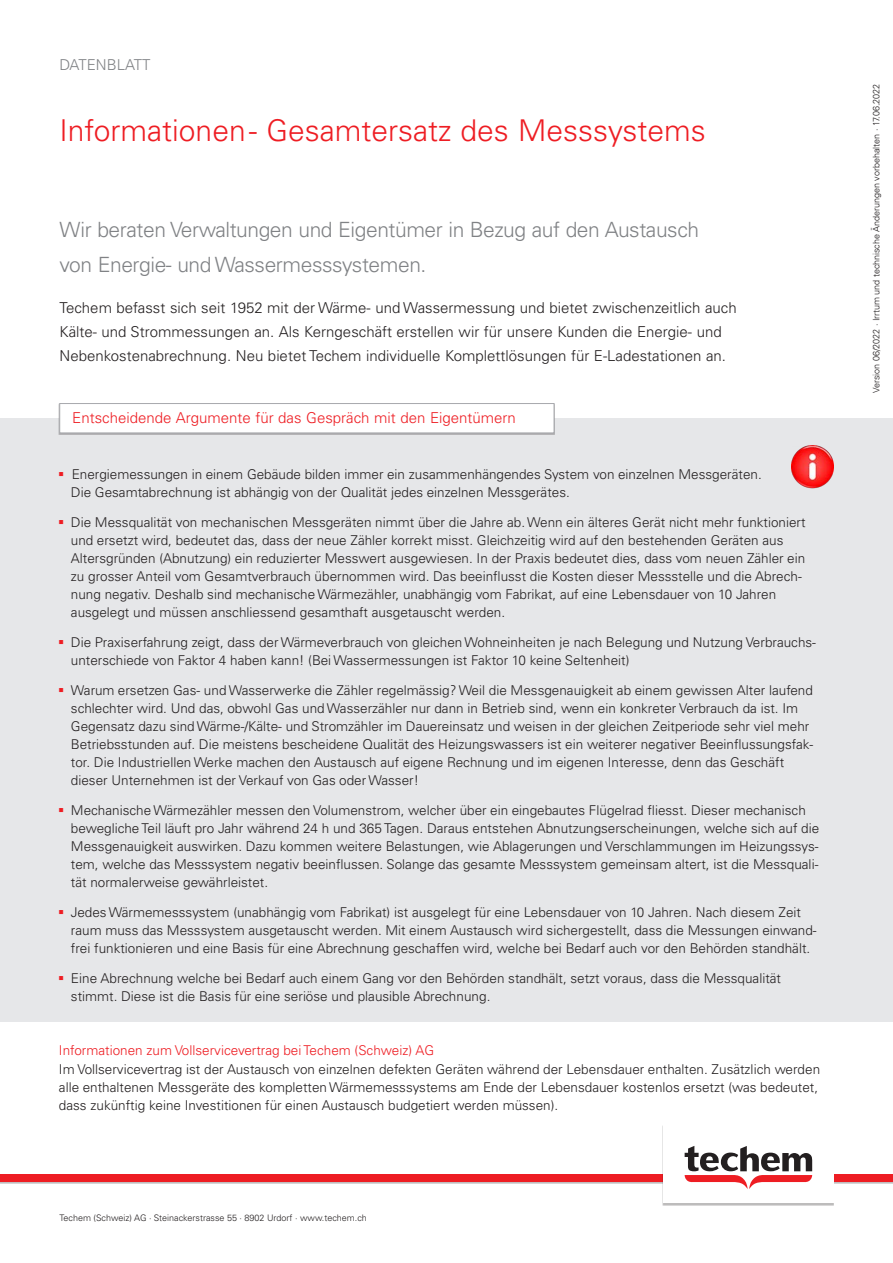
<style>
.page{position:relative;width:893px;height:1263px;background:#fff}
.page>*{position:absolute;margin:0;border:0;box-sizing:border-box;transform-origin:0 0}
.t1{font:300 30px "Univers LT Pro 45";color:#ee1d23}
.t2{font:300 21px "Univers LT Pro 45";letter-spacing:-.02em;color:#808285}
.t3{font:300 15px/24px "Univers LT Pro 45";color:#231f20}
.t4{font:300 15px "Univers LT Pro 45";color:#ee1d23}
.t5{font:300 15px "Univers LT Pro 45";color:#808285}
.t6{font:300 13.5px/18px "Univers LT Pro 45";color:#231f20}
.t7{font:300 13.5px "Univers LT Pro 45";color:#ee1d23}
.t8{font:300 9px "Univers 45";color:#231f20}
.t9{font:300 9px "Univers LT Pro 45";color:#231f20}
.s1{color:#ee1d23}
</style>
<div class="page">
<div style="left:0;top:1175px;width:893px;height:9px;background:#bfbdbe"></div>
<div style="left:0;top:1175px;width:893px;height:7px;background:#ee1d23"></div>
<div style="left:662px;top:1125px;width:172px;height:80px;background:#bdbcbc"></div>
<div style="left:663px;top:1124px;width:170px;height:79px;background:#fff"></div>
<svg style="left:685px;top:1146px;width:127px;height:43px"></svg>
<div style="left:0;top:418px;width:893px;height:603px;background:#e6e7e9"></div>
<div style="left:59px;top:404px;width:496px;height:31px;background:#aaaaad"></div>
<div style="left:60px;top:403px;width:494px;height:30px;background:#fff;border:1px solid #a8a9ad"></div>
<img style="left:791px;top:445px;width:43px;height:44px">
<p class="t5" style="left:60px;top:56px;width:93px">DATENBLATT</p>
<p class="t1" style="left:60px;top:112px;width:648px">Informationen - Gesamtersatz des Messsystems</p>
<p class="t2" style="left:60px;top:217px;width:641px">Wir beraten Verwaltungen und Eigentümer in Bezug auf den Austausch</p>
<p class="t2" style="left:60px;top:252px;width:368px">von Energie- und Wassermesssystemen.</p>
<p class="t3" style="left:60px;top:296px;width:679px">Techem befasst sich seit 1952 mit der Wärme- und Wassermessung und bietet zwischenzeitlich auch<br>Kälte- und Strommessungen an. Als Kerngeschäft erstellen wir für unsere Kunden die Energie- und<br>Nebenkostenabrechnung. Neu bietet Techem individuelle Komplettlösungen für E-Ladestationen an.</p>
<p class="t4" style="left:72px;top:409px;width:445px">Entscheidende Argumente für das Gespräch mit den Eigentümern</p>
<p class="t6" style="left:58px;top:465px;width:705px"><span class="s1">▪</span> Energiemessungen in einem Gebäude bilden immer ein zusammenhängendes System von einzelnen Messgeräten.</p>
<p class="t6" style="left:71px;top:483px;width:500px">Die Gesamtabrechnung ist abhängig von der Qualität jedes einzelnen Messgerätes.</p>
<p class="t6" style="left:71px;top:513px;width:736px;text-indent:-13px"><span class="s1">▪</span> Die Messqualität von mechanischen Messgeräten nimmt über die Jahre ab. Wenn ein älteres Gerät nicht mehr funktioniert und ersetzt wird, bedeutet das, dass der neue Zähler korrekt misst. Gleichzeitig wird auf den bestehenden Geräten aus<br>Altersgründen (Abnutzung) ein reduzierter Messwert ausgewiesen. In der Praxis bedeutet dies, dass vom neuen Zähler ein</p>
<p class="t6" style="left:71px;top:567px;width:732px">zu grosser Anteil vom Gesamtverbrauch übernommen wird. Das beeinflusst die Kosten dieser Messstelle und die Abrech&shy;nung negativ. Deshalb sind mechanische Wärmezähler, unabhängig vom Fabrikat, auf eine Lebensdauer von 10 Jahren ausgelegt und müssen anschliessend gesamthaft ausgetauscht werden.</p>
<p class="t6" style="left:71px;top:633px;width:746px;text-indent:-13px"><span class="s1">▪</span> Die Praxiserfahrung zeigt, dass der Wärmeverbrauch von gleichen Wohneinheiten je nach Belegung und Nutzung Verbrauchs&shy;unterschiede von Faktor 4 haben kann! (Bei Wassermessungen ist Faktor 10 keine Seltenheit)</p>
<p class="t6" style="left:71px;top:681px;width:744px;text-indent:-13px"><span class="s1">▪</span> Warum ersetzen Gas- und Wasserwerke die Zähler regelmässig? Weil die Messgenauigkeit ab einem gewissen Alter laufend schlechter wird. Und das, obwohl Gas und Wasserzähler nur dann in Betrieb sind, wenn ein konkreter Verbrauch da ist. Im Gegensatz dazu sind Wärme-/Kälte- und Stromzähler im Dauereinsatz und weisen in der gleichen Zeitperiode sehr viel mehr Betriebsstunden auf. Die meistens bescheidene Qualität des Heizungswassers ist ein weiterer negativer Beeinflussungsfak&shy;tor. Die Industriellen Werke machen den Austausch auf eigene Rechnung und im eigenen Interesse, denn das Geschäft dieser Unternehmen ist der Verkauf von Gas oder Wasser!</p>
<p class="t6" style="left:71px;top:801px;width:750px;text-indent:-13px"><span class="s1">▪</span> Mechanische Wärmezähler messen den Volumenstrom, welcher über ein eingebautes Flügelrad fliesst. Dieser mechanisch bewegliche Teil läuft pro Jahr während 24 h und 365 Tagen. Daraus entstehen Abnutzungserscheinungen, welche sich auf die Messgenauigkeit auswirken. Dazu kommen weitere Belastungen, wie Ablagerungen und Verschlammungen im Heizungssys&shy;tem, welche das Messsystem negativ beeinflussen. Solange das gesamte Messsystem gemeinsam altert, ist die Messquali&shy;tät normalerweise gewährleistet.</p>
<p class="t6" style="left:71px;top:903px;width:747px;text-indent:-13px"><span class="s1">▪</span> Jedes Wärmemesssystem (unabhängig vom Fabrikat) ist ausgelegt für eine Lebensdauer von 10 Jahren. Nach diesem Zeit raum muss das Messsystem ausgetauscht werden. Mit einem Austausch wird sichergestellt, dass die Messungen einwand&shy;frei funktionieren und eine Basis für eine Abrechnung geschaffen wird, welche bei Bedarf auch vor den Behörden standhält.</p>
<p class="t6" style="left:71px;top:969px;width:712px;text-indent:-13px"><span class="s1">▪</span> Eine Abrechnung welche bei Bedarf auch einem Gang vor den Behörden standhält, setzt voraus, dass die Messqualität stimmt. Diese ist die Basis für eine seriöse und plausible Abrechnung.</p>
<p class="t7" style="left:59px;top:1042px;width:377px">Informationen zum Vollservicevertrag bei Techem (Schweiz) AG</p>
<p class="t6" style="left:59px;top:1060px;width:763px">Im Vollservicevertrag ist der Austausch von einzelnen defekten Geräten während der Lebensdauer enthalten. Zusätzlich werden alle enthaltenen Messgeräte des kompletten Wärmemesssystems am Ende der Lebensdauer kostenlos ersetzt (was bedeutet, dass zukünftig keine Investitionen für einen Austausch budgetiert werden müssen).</p>
<p class="t9" style="left:60px;top:1212px;width:309px">Techem (Schweiz) AG · Steinackerstrasse 55 · 8902 Urdorf · www.techem.ch</p>
<p class="t8" style="left:871px;top:393px;width:311px;rotate:-90deg">Version 06/2022 · Irrtum und technische Änderungen vorbehalten · 17.06.2022</p>
</div>
